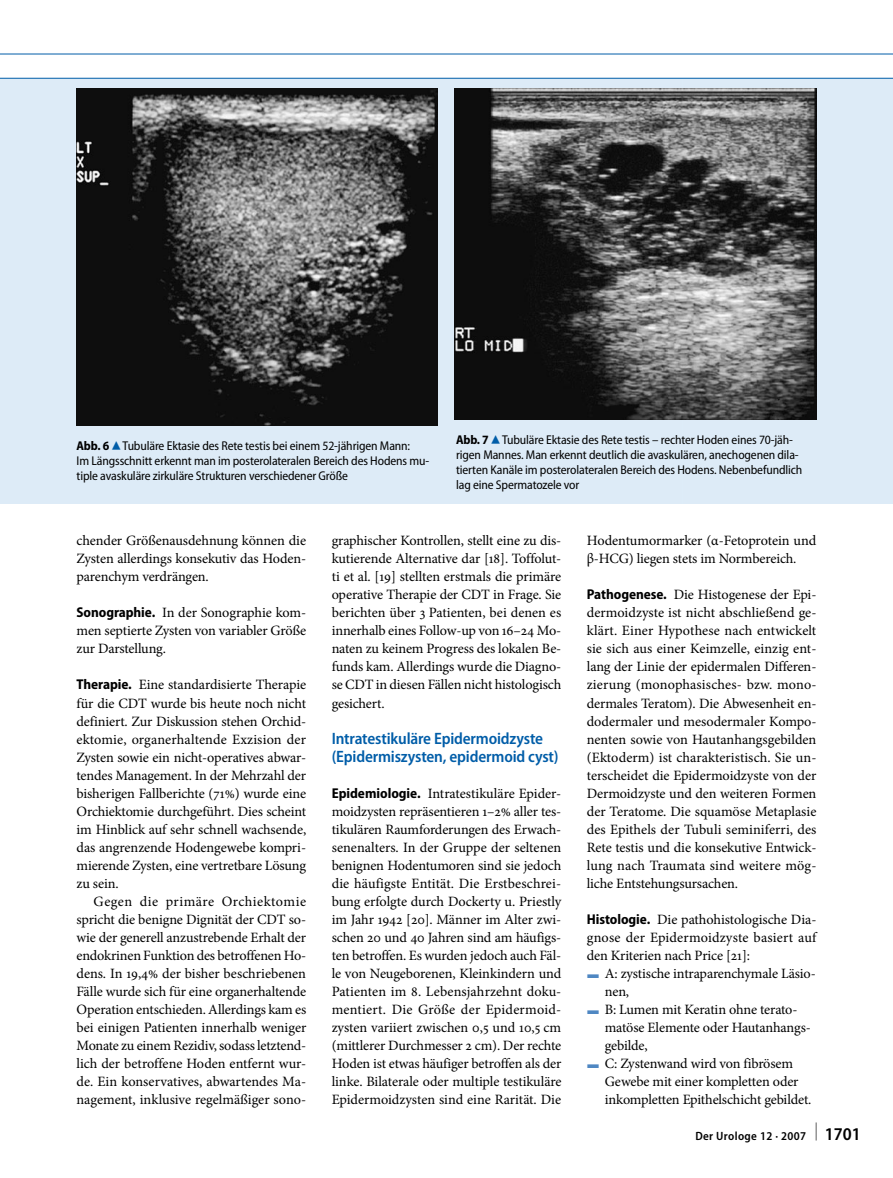
<style>
.page{position:relative;width:893px;height:1178px;background:#fff}
.page>*{position:absolute;margin:0;border:0;box-sizing:border-box;transform-origin:0 0}
._013_u2{font:600 semi-condensed 16.5px/18px "Myriad Pro";letter-spacing:-.01em;color:#005da8}
._015_spitzmarke{font:14.25px/18px "Minion Pro";letter-spacing:-.01em;color:#000;text-align:justify}
._010_fliesstext_mit{font:14.25px/18px "Minion Pro";letter-spacing:-.01em;color:#000;text-align:justify}
._011_aufzaehlung_1_o{font:14.25px/18px "Minion Pro";letter-spacing:-.015em;color:#000}
._024_abb_legende_rec{font:semi-condensed 12.75px/15px "Myriad Pro";letter-spacing:-.01em;color:#000}
._024_abb_legende{font:semi-condensed 12.75px/15px "Myriad Pro";letter-spacing:-.01em;color:#000}
.t1{font:600 semi-condensed 12px "Myriad Pro";letter-spacing:.03em;color:#000}
.s1{font-weight:700}
.s2{font-family:"S Buttons";font-stretch:normal;font-size:14.25px;color:#005da8}
.s3{font-family:"Myriad Pro";font-weight:700;font-stretch:semi-condensed}
.s4{font-family:"S Buttons";color:#4f87c2}
.s5{font-size:18px}
</style>
<div class="page">
<div style="left:0;top:79px;width:252px;height:329px;background:#ddebf7"></div>
<div style="left:683px;top:79px;width:210px;height:329px;background:#ddebf7"></div>
<img style="left:252px;top:79px;width:431px;height:329px">
<div style="left:0;top:408px;width:252px;height:95px;background:#ddebf7"></div>
<div style="left:683px;top:408px;width:210px;height:95px;background:#ddebf7"></div>
<div style="left:252px;top:408px;width:431px;height:95px;background:#ddebf7"></div>
<img style="left:77px;top:89px;width:361px;height:337px">
<img style="left:455px;top:89px;width:361px;height:331px">
<hr style="left:0;top:54px;width:893px;height:1px;background:#005da8">
<hr style="left:0;top:78px;width:893px;height:1px;background:#005da8">
<p class="_024_abb_legende" style="left:77px;top:438px;width:354px"><span class="s1">Abb. 6</span><span class="s2">8</span>Tubuläre Ektasie des Rete testis bei einem 52-jährigen Mann:<br>Im Längsschnitt erkennt man im posterolateralen Bereich des Hodens mu&shy;tiple avaskuläre zirkuläre Strukturen verschiedener Größe</p>
<p class="_024_abb_legende_rec" style="left:456px;top:432px;width:348px"><span class="s1">Abb. 7</span><span class="s2">8</span>Tubuläre Ektasie des Rete testis – rechter Hoden eines 70-jäh&shy;rigen Mannes. Man erkennt deutlich die avaskulären, anechogenen dila&shy;tierten Kanäle im posterolateralen Bereich des Hodens. Nebenbefundlich lag eine Spermatozele vor</p>
<p class="_015_spitzmarke" style="left:77px;top:532px;width:231px">chender Größenausdehnung können die Zysten allerdings konsekutiv das Hoden&shy;parenchym verdrängen.</p>
<p class="_015_spitzmarke" style="left:77px;top:604px;width:231px"><span class="s3">Sonographie.</span> In der Sonographie kom&shy;men septierte Zysten von variabler Größe zur Darstellung.</p>
<p class="_015_spitzmarke" style="left:77px;top:676px;width:231px"><span class="s3">Therapie.</span> Eine standardisierte Therapie für die CDT wurde bis heute noch nicht definiert. Zur Diskussion stehen Orchid&shy;ektomie, organerhaltende Exzision der Zysten sowie ein nicht-operatives abwar&shy;tendes Management. In der Mehrzahl der bisherigen Fallberichte (71%) wurde eine Orchiektomie durchgeführt. Dies scheint im Hinblick auf sehr schnell wachsende, das angrenzende Hodengewebe kompri&shy;mierende Zysten, eine vertretbare Lösung zu sein.</p>
<p class="_010_fliesstext_mit" style="left:77px;top:892px;width:231px;text-indent:17px">Gegen die primäre Orchiektomie spricht die benigne Dignität der CDT so&shy;wie der generell anzustrebende Erhalt der endokrinen Funktion des betroffenen Ho&shy;dens. In 19,4% der bisher beschriebenen Fälle wurde sich für eine organerhaltende Operation entschieden. Allerdings kam es bei einigen Patienten innerhalb weniger Monate zu einem Rezidiv, sodass letztend&shy;lich der betroffene Hoden entfernt wur&shy;de. Ein konservatives, abwartendes Ma&shy;nagement, inklusive regelmäßiger sono-</p>
<p class="_010_fliesstext_mit" style="left:332px;top:532px;width:231px">graphischer Kontrollen, stellt eine zu dis&shy;kutierende Alternative dar [18]. Toffolut&shy;ti et al. [19] stellten erstmals die primäre operative Therapie der CDT in Frage. Sie berichten über 3 Patienten, bei denen es innerhalb eines Follow-up von 16–24 Mo&shy;naten zu keinem Progress des lokalen Be&shy;funds kam. Allerdings wurde die Diagno&shy;se CDT in diesen Fällen nicht histologisch gesichert.</p>
<p class="_013_u2" style="left:332px;top:729px;width:228px">Intratestikuläre Epidermoidzyste (Epidermiszysten, epidermoid cyst)</p>
<p class="_015_spitzmarke" style="left:332px;top:784px;width:231px"><span class="s3">Epidemiologie.</span> Intratestikuläre Epider&shy;moidzysten repräsentieren 1–2% aller tes&shy;tikulären Raumforderungen des Erwach&shy;senenalters. In der Gruppe der seltenen benignen Hodentumoren sind sie jedoch die häufigste Entität. Die Erstbeschrei&shy;bung erfolgte durch Dockerty u. Priestly im Jahr 1942 [20]. Männer im Alter zwi&shy;schen 20 und 40 Jahren sind am häufigs&shy;ten betroffen. Es wurden jedoch auch Fäl&shy;le von Neugeborenen, Kleinkindern und Patienten im 8. Lebensjahrzehnt doku&shy;mentiert. Die Größe der Epidermoid&shy;zysten variiert zwischen 0,5 und 10,5 cm (mittlerer Durchmesser 2 cm). Der rechte Hoden ist etwas häufiger betroffen als der linke. Bilaterale oder multiple testikuläre Epidermoidzysten sind eine Rarität. Die</p>
<p class="_015_spitzmarke" style="left:587px;top:532px;width:231px">Hodentumormarker (α-Fetoprotein und β-HCG) liegen stets im Normbereich.</p>
<p class="_015_spitzmarke" style="left:587px;top:586px;width:231px"><span class="s3">Pathogenese.</span> Die Histogenese der Epi&shy;dermoidzyste ist nicht abschließend ge&shy;klärt. Einer Hypothese nach entwickelt sie sich aus einer Keimzelle, einzig ent&shy;lang der Linie der epidermalen Differen&shy;zierung (monophasisches- bzw. mono&shy;dermales Teratom). Die Abwesenheit en&shy;dodermaler und mesodermaler Kompo&shy;nenten sowie von Hautanhangsgebilden (Ektoderm) ist charakteristisch. Sie un&shy;terscheidet die Epidermoidzyste von der Dermoidzyste und den weiteren Formen der Teratome. Die squamöse Metaplasie des Epithels der Tubuli seminiferri, des Rete testis und die konsekutive Entwick&shy;lung nach Traumata sind weitere mög&shy;liche Entstehungsursachen.</p>
<p class="_015_spitzmarke" style="left:587px;top:910px;width:231px"><span class="s3">Histologie.</span> Die pathohistologische Dia&shy;gnose der Epidermoidzyste basiert auf den Kriterien nach Price [21]:</p>
<p class="_011_aufzaehlung_1_o" style="left:605px;top:964px;width:211px;text-indent:-18px"><span class="s4">F</span> A: zystische intraparenchymale Läsio&shy;nen,</p>
<p class="_011_aufzaehlung_1_o" style="left:605px;top:1000px;width:208px;text-indent:-18px"><span class="s4">F</span> B: Lumen mit Keratin ohne terato&shy;matöse Elemente oder Hautanhangs&shy;gebilde,</p>
<p class="_011_aufzaehlung_1_o" style="left:605px;top:1054px;width:208px;text-indent:-18px"><span class="s4">F</span> C: Zystenwand wird von fibrösem<br>Gewebe mit einer kompletten oder inkompletten Epithelschicht gebildet.</p>
<p class="t1" style="left:695px;top:1129px;width:167px">Der Urologe 12 · 2007 <sup>|</sup> <span class="s5">1701</span></p>
</div>
